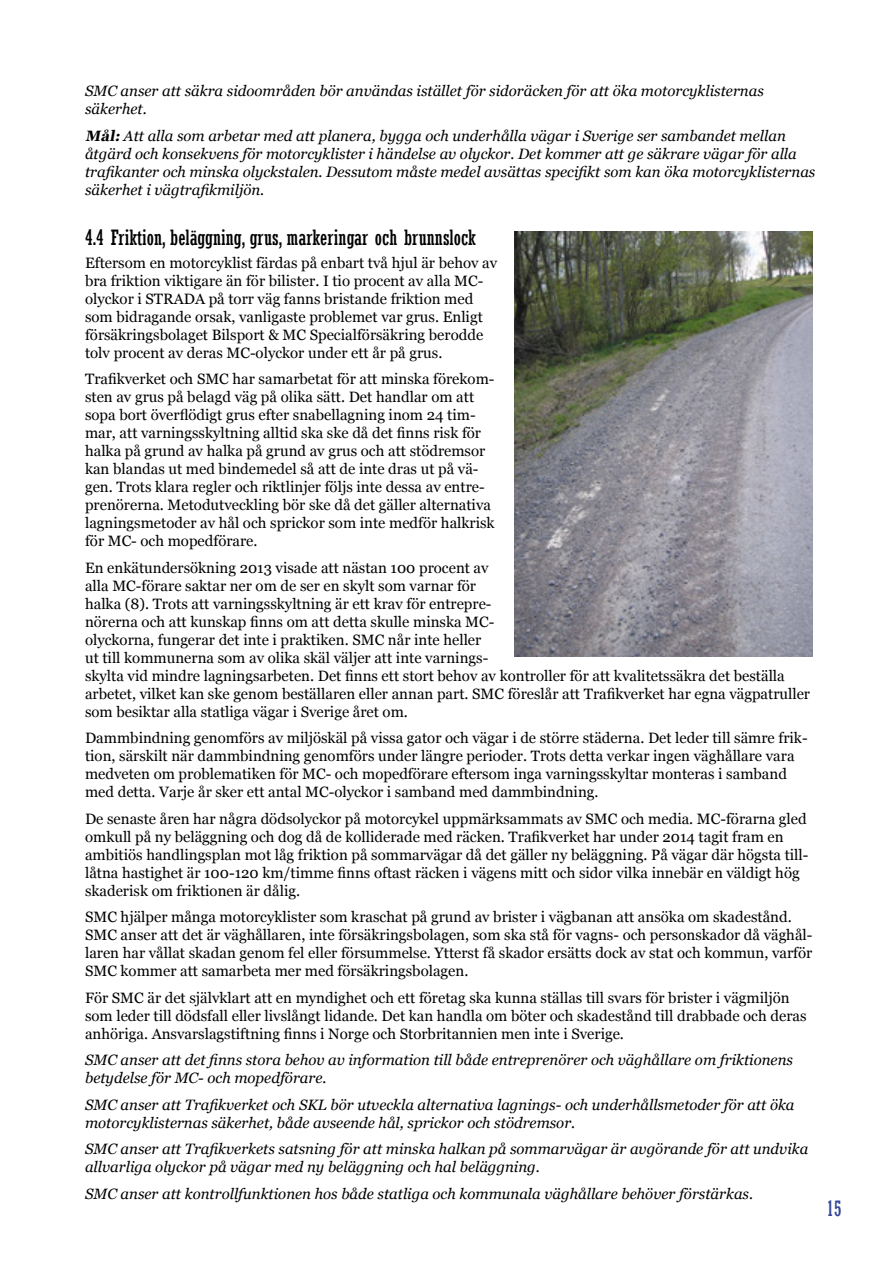
<style>
.page{position:relative;width:893px;height:1263px;background:#fff}
.page>*{position:absolute;margin:0;border:0;box-sizing:border-box;transform-origin:0 0}
.t1{font:condensed 21px "Rockwell";color:#000}
.t2{font:condensed 21px "Rockwell";color:#34469a}
.t3{font:15px/18px "Georgia";color:#000}
.t4{font:italic 15px/18px "Georgia";color:#000}
.s1{font-weight:700}
</style>
<div class="page">
<img style="left:514px;top:232px;width:298px;height:425px">
<p class="t4" style="left:85px;top:82px;width:680px">SMC anser att säkra sidoområden bör användas istället för sidoräcken för att öka motorcyklisternas säkerhet.</p>
<p class="t4" style="left:85px;top:127px;width:732px"><span class="s1">Mål:</span>Att alla som arbetar med att planera, bygga och underhålla vägar i Sverige ser sambandet mellan åtgärd och konsekvens för motorcyklister i händelse av olyckor. Det kommer att ge säkrare vägar för alla trafikanter och minska olyckstalen. Dessutom måste medel avsättas specifikt som kan öka motorcyklisternas säkerhet i vägtrafikmiljön.</p>
<h1 class="t1" style="left:85px;top:226px;width:392px">4.4 Friktion, beläggning, grus, markeringar och brunnslock</h1>
<p class="t3" style="left:85px;top:254px;width:414px">Eftersom en motorcyklist färdas på enbart två hjul är behov av bra friktion viktigare än för bilister. I tio procent av alla MC&shy;olyckor i STRADA på torr väg fanns bristande friktion med som bidragande orsak, vanligaste problemet var grus. Enligt försäkringsbolaget Bilsport &amp; MC Specialförsäkring berodde tolv procent av deras MC-olyckor under ett år på grus.</p>
<p class="t3" style="left:85px;top:370px;width:411px">Trafikverket och SMC har samarbetat för att minska förekom&shy;sten av grus på belagd väg på olika sätt. Det handlar om att sopa bort överflödigt grus efter snabellagning inom 24 tim&shy;mar, att varningsskyltning alltid ska ske då det finns risk för halka på grund av halka på grund av grus och att stödremsor kan blandas ut med bindemedel så att de inte dras ut på vä&shy;gen. Trots klara regler och riktlinjer följs inte dessa av entre&shy;prenörerna. Metodutveckling bör ske då det gäller alternativa lagningsmetoder av hål och sprickor som inte medför halkrisk för MC- och mopedförare.</p>
<p class="t3" style="left:85px;top:559px;width:727px">En enkätundersökning 2013 visade att nästan 100 procent av<br>alla MC-förare saktar ner om de ser en skylt som varnar för<br>halka (8). Trots att varningsskyltning är ett krav för entrepre-<br>nörerna och att kunskap finns om att detta skulle minska MC-<br>olyckorna, fungerar det inte i praktiken. SMC når inte heller<br>ut till kommunerna som av olika skäl väljer att inte varnings-<br>skylta vid mindre lagningsarbeten. Det finns ett stort behov av kontroller för att kvalitetssäkra det beställa arbetet, vilket kan ske genom beställaren eller annan part. SMC föreslår att Trafikverket har egna vägpatruller som besiktar alla statliga vägar i Sverige året om.</p>
<p class="t3" style="left:85px;top:729px;width:724px">Dammbindning genomförs av miljöskäl på vissa gator och vägar i de större städerna. Det leder till sämre frik&shy;tion, särskilt när dammbindning genomförs under längre perioder. Trots detta verkar ingen väghållare vara medveten om problematiken för MC- och mopedförare eftersom inga varningsskyltar monteras i samband med detta. Varje år sker ett antal MC-olyckor i samband med dammbindning.</p>
<p class="t3" style="left:85px;top:810px;width:725px">De senaste åren har några dödsolyckor på motorcykel uppmärksammats av SMC och media. MC-förarna gled omkull på ny beläggning och dog då de kolliderade med räcken. Trafikverket har under 2014 tagit fram en ambitiös handlingsplan mot låg friktion på sommarvägar då det gäller ny beläggning. På vägar där högsta til - låtna hastighet är 100-120 km/timme finns oftast räcken i vägens mitt och sidor vilka innebär en väldigt hög skaderisk om friktionen är dålig.</p>
<p class="t3" style="left:85px;top:908px;width:729px">SMC hjälper många motorcyklister som kraschat på grund av brister i vägbanan att ansöka om skadestånd.<br>SMC anser att det är väghållaren, inte försäkringsbolagen, som ska stå för vagns- och personskador då väghål&shy;laren har vållat skadan genom fel eller försummelse. Ytterst få skador ersätts dock av stat och kommun, varför SMC kommer att samarbeta mer med försäkringsbolagen.</p>
<p class="t3" style="left:85px;top:989px;width:723px">För SMC är det självklart att en myndighet och ett företag ska kunna ställas till svars för brister i vägmiljön som leder till dödsfall eller livslångt lidande. Det kan handla om böter och skadestånd till drabbade och deras anhöriga. Ansvarslagstiftning finns i Norge och Storbritannien men inte i Sverige.</p>
<p class="t4" style="left:85px;top:1051px;width:709px">SMC anser att det finns stora behov av information till både entreprenörer och väghållare om friktionens betydelse för MC- och mopedförare.</p>
<p class="t4" style="left:85px;top:1095px;width:711px">SMC anser att Trafikverket och SKL bör utveckla alternativa lagnings- och underhållsmetoder för att öka motorcyklisternas säkerhet, både avseende hål, sprickor och stödremsor.</p>
<p class="t4" style="left:85px;top:1140px;width:725px">SMC anser att Trafikverkets satsning för att minska halkan på sommarvägar är avgörande för att undvika allvarliga olyckor på vägar med ny beläggning och hal beläggning.</p>
<p class="t4" style="left:85px;top:1184px;width:670px">SMC anser att kontrollfunktionen hos både statliga och kommunala väghållare behöver förstärkas.</p>
<h1 class="t2" style="left:827px;top:1197px;width:17px">15</h1>
</div>
